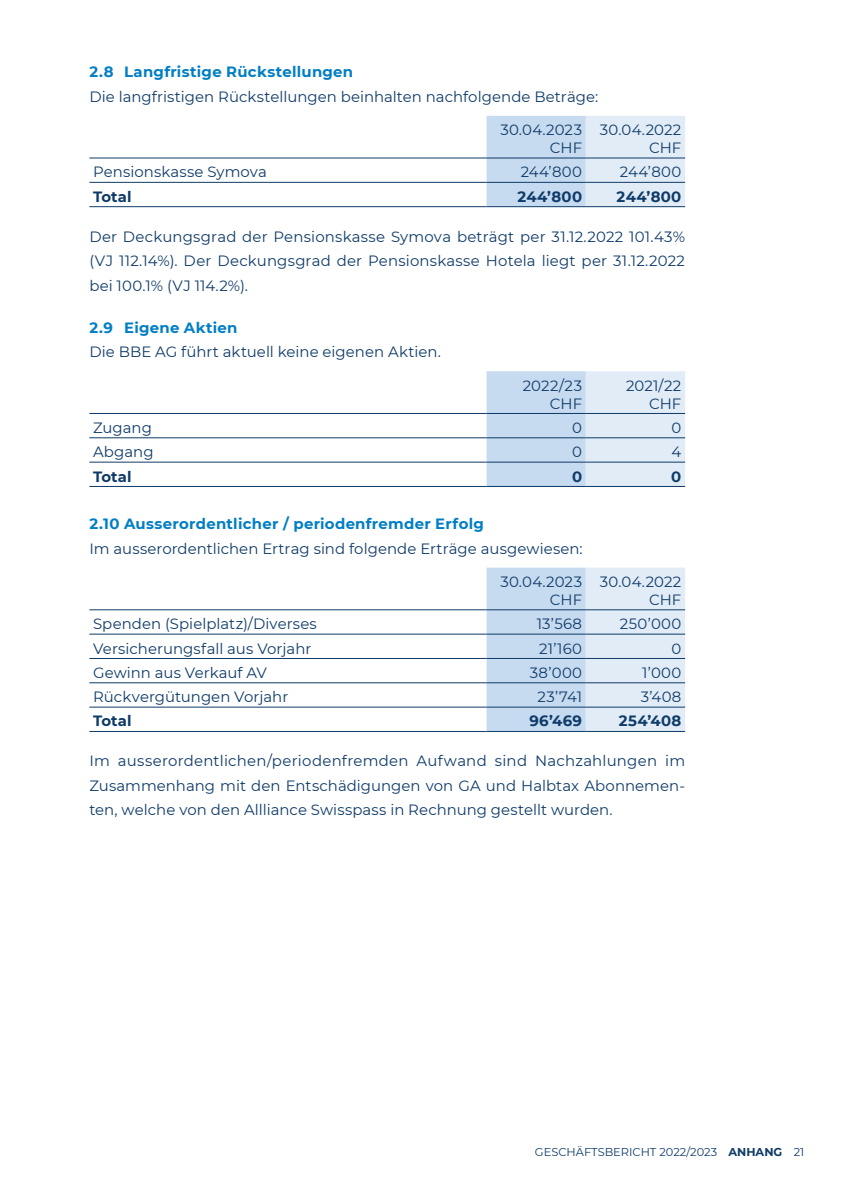
<style>
.page{position:relative;width:844px;height:1191px;background:#fff}
.page>*{position:absolute;margin:0;border:0;box-sizing:border-box;transform-origin:0 0}
.Lauftext{font:14.88px/17.8px "Montserrat";letter-spacing:.005em;color:#0f3b68;text-align:right}
.t1{font:700 14.88px "Montserrat";letter-spacing:.02em;color:#007ec5}
.Lauftext-2{font:700 14.88px "Montserrat";letter-spacing:.02em;color:#0f3b68}
.Kolumnentitel{font:11.38px "Montserrat";color:#0f3b68}
.s1{font-weight:700}
</style>
<div class="page">
<svg style="left:486px;top:116px;width:199px;height:90px;background:#d2e1f2"></svg>
<hr style="left:89px;top:158px;width:397px;height:1px;background:#0f3b68">
<hr style="left:486px;top:158px;width:99px;height:1px;background:#0f3b68">
<hr style="left:585px;top:158px;width:100px;height:1px;background:#0f3b68">
<hr style="left:89px;top:182px;width:397px;height:1px;background:#0f3b68">
<hr style="left:486px;top:182px;width:99px;height:1px;background:#0f3b68">
<hr style="left:585px;top:182px;width:100px;height:1px;background:#0f3b68">
<hr style="left:89px;top:206px;width:397px;height:1px;background:#0f3b68">
<hr style="left:486px;top:206px;width:99px;height:1px;background:#0f3b68">
<hr style="left:585px;top:206px;width:100px;height:1px;background:#0f3b68">
<svg style="left:486px;top:371px;width:199px;height:115px;background:#d2e2f2"></svg>
<hr style="left:89px;top:413px;width:397px;height:1px;background:#0f3b68">
<hr style="left:486px;top:413px;width:99px;height:1px;background:#0f3b68">
<hr style="left:585px;top:413px;width:100px;height:1px;background:#0f3b68">
<hr style="left:89px;top:437px;width:397px;height:1px;background:#0f3b68">
<hr style="left:486px;top:437px;width:99px;height:1px;background:#0f3b68">
<hr style="left:585px;top:437px;width:100px;height:1px;background:#0f3b68">
<hr style="left:89px;top:462px;width:397px;height:1px;background:#0f3b68">
<hr style="left:486px;top:462px;width:99px;height:1px;background:#0f3b68">
<hr style="left:585px;top:462px;width:100px;height:1px;background:#0f3b68">
<hr style="left:89px;top:486px;width:397px;height:1px;background:#0f3b68">
<hr style="left:486px;top:486px;width:99px;height:1px;background:#0f3b68">
<hr style="left:585px;top:486px;width:100px;height:1px;background:#0f3b68">
<svg style="left:486px;top:567px;width:199px;height:164px;background:#d1e1f2"></svg>
<hr style="left:89px;top:609px;width:397px;height:1px;background:#0f3b68">
<hr style="left:486px;top:609px;width:99px;height:1px;background:#0f3b68">
<hr style="left:585px;top:609px;width:100px;height:1px;background:#0f3b68">
<hr style="left:89px;top:634px;width:397px;height:1px;background:#0f3b68">
<hr style="left:486px;top:634px;width:99px;height:1px;background:#0f3b68">
<hr style="left:585px;top:634px;width:100px;height:1px;background:#0f3b68">
<hr style="left:89px;top:658px;width:397px;height:1px;background:#0f3b68">
<hr style="left:486px;top:658px;width:99px;height:1px;background:#0f3b68">
<hr style="left:585px;top:658px;width:100px;height:1px;background:#0f3b68">
<hr style="left:89px;top:682px;width:397px;height:1px;background:#0f3b68">
<hr style="left:486px;top:682px;width:99px;height:1px;background:#0f3b68">
<hr style="left:585px;top:682px;width:100px;height:1px;background:#0f3b68">
<hr style="left:89px;top:706px;width:397px;height:1px;background:#0f3b68">
<hr style="left:486px;top:706px;width:99px;height:1px;background:#0f3b68">
<hr style="left:585px;top:706px;width:100px;height:1px;background:#0f3b68">
<hr style="left:89px;top:731px;width:397px;height:1px;background:#0f3b68">
<hr style="left:486px;top:731px;width:99px;height:1px;background:#0f3b68">
<hr style="left:585px;top:731px;width:100px;height:1px;background:#0f3b68">
<p class="t1" style="left:89px;top:61px;width:265px">2.8 Langfristige Rückstellungen</p>
<p class="Lauftext" style="left:89px;top:87px;width:510px">Die langfristigen Rückstellungen beinhalten nachfolgende Beträge:</p>
<p class="Lauftext" style="left:500px;top:120px;width:83px">30.04.2023<br>CHF</p>
<p class="Lauftext" style="left:599px;top:120px;width:83px">30.04.2022<br>CHF</p>
<p class="Lauftext" style="left:93px;top:163px;width:175px">Pensionskasse Symova</p>
<p class="Lauftext" style="left:520px;top:163px;width:63px">244’800</p>
<p class="Lauftext" style="left:619px;top:163px;width:63px">244’800</p>
<p class="Lauftext-2" style="left:93px;top:186px;width:40px">Total</p>
<p class="Lauftext-2" style="left:517px;top:186px;width:66px">244’800</p>
<p class="Lauftext-2" style="left:616px;top:186px;width:66px">244’800</p>
<p class="Lauftext" style="left:89px;top:223px;width:597px;line-height:24.5px;text-align:justify">Der Deckungsgrad der Pensionskasse Symova beträgt per 31.12.2022 101.43% (VJ 112.14%). Der Deckungsgrad der Pensionskasse Hotela liegt per 31.12.2022 bei 100.1% (VJ 114.2%).</p>
<p class="t1" style="left:89px;top:317px;width:150px">2.9 Eigene Aktien</p>
<p class="Lauftext" style="left:89px;top:343px;width:353px">Die BBE AG führt aktuell keine eigenen Aktien.</p>
<p class="Lauftext" style="left:522px;top:376px;width:61px">2022/23<br>CHF</p>
<p class="Lauftext" style="left:626px;top:376px;width:57px">2021/22<br>CHF</p>
<p class="Lauftext" style="left:93px;top:418px;width:60px">Zugang</p>
<p class="Lauftext" style="left:572px;top:418px;width:11px">0</p>
<p class="Lauftext" style="left:671px;top:418px;width:11px">0</p>
<p class="Lauftext" style="left:93px;top:442px;width:62px">Abgang</p>
<p class="Lauftext" style="left:572px;top:442px;width:11px">0</p>
<p class="Lauftext" style="left:671px;top:442px;width:11px">4</p>
<p class="Lauftext-2" style="left:93px;top:465px;width:40px">Total</p>
<p class="Lauftext-2" style="left:572px;top:465px;width:12px">0</p>
<p class="Lauftext-2" style="left:671px;top:465px;width:12px">0</p>
<p class="t1" style="left:89px;top:513px;width:396px">2.10 Ausserordentlicher / periodenfremder Erfolg</p>
<p class="Lauftext" style="left:89px;top:539px;width:494px">Im ausserordentlichen Ertrag sind folgende Erträge ausgewiesen:</p>
<p class="Lauftext" style="left:500px;top:572px;width:83px">30.04.2023<br>CHF</p>
<p class="Lauftext" style="left:599px;top:572px;width:83px">30.04.2022<br>CHF</p>
<p class="Lauftext" style="left:93px;top:614px;width:225px">Spenden (Spielplatz)/Diverses</p>
<p class="Lauftext" style="left:536px;top:614px;width:47px">13’568</p>
<p class="Lauftext" style="left:619px;top:614px;width:63px">250’000</p>
<p class="Lauftext" style="left:93px;top:639px;width:220px">Versicherungsfall aus Vorjahr</p>
<p class="Lauftext" style="left:539px;top:639px;width:44px">21’160</p>
<p class="Lauftext" style="left:671px;top:639px;width:11px">0</p>
<p class="Lauftext" style="left:93px;top:663px;width:175px">Gewinn aus Verkauf AV</p>
<p class="Lauftext" style="left:529px;top:663px;width:54px">38’000</p>
<p class="Lauftext" style="left:641px;top:663px;width:41px">1’000</p>
<p class="Lauftext" style="left:93px;top:687px;width:197px">Rückvergütungen Vorjahr</p>
<p class="Lauftext" style="left:537px;top:687px;width:46px">23’741</p>
<p class="Lauftext" style="left:640px;top:687px;width:42px">3’408</p>
<p class="Lauftext-2" style="left:93px;top:710px;width:40px">Total</p>
<p class="Lauftext-2" style="left:529px;top:710px;width:54px">96’469</p>
<p class="Lauftext-2" style="left:618px;top:710px;width:64px">254’408</p>
<p class="Lauftext" style="left:89px;top:748px;width:597px;line-height:24.5px;text-align:justify">Im ausserordentlichen/periodenfremden Aufwand sind Nachzahlungen im Zusammenhang mit den Entschädigungen von GA und Halbtax Abonnemen&shy;ten, welche von den Allliance Swisspass in Rechnung gestellt wurden.</p>
<p class="Kolumnentitel" style="left:535px;top:1144px;width:271px">GESCHÄFTSBERICHT 2022/2023 <span class="s1">ANHANG</span> 21</p>
</div>
